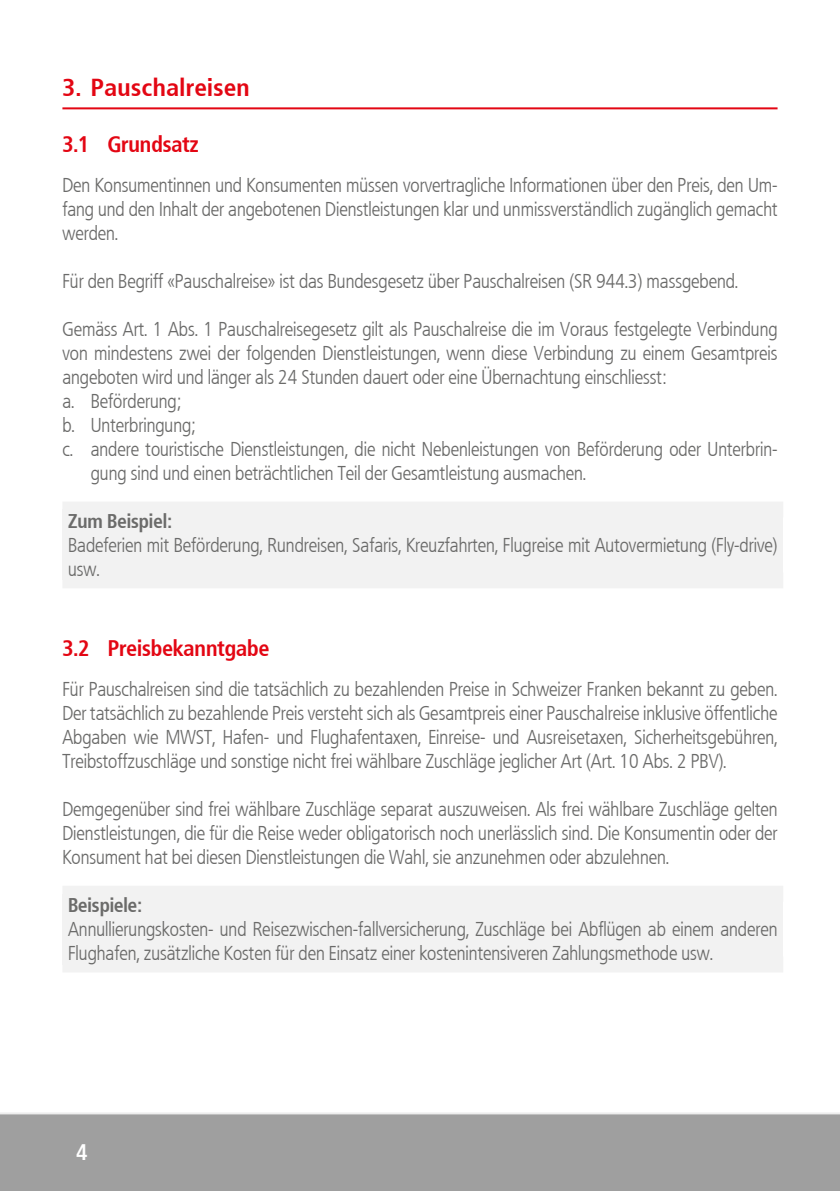
<style>
.page{position:relative;width:840px;height:1191px;background:#fff}
.page>*{position:absolute;margin:0;border:0;box-sizing:border-box;transform-origin:0 0}
.t1{font:700 24px "Frutiger Condensed BQ";letter-spacing:.02em;color:#e30613;scale:1.05 1}
.t2{font:700 22px "Frutiger Condensed BQ";color:#e30613}
.t3{font:700 22px "Frutiger Condensed BQ";color:#fff}
.t4{font:300 20px/24px "Frutiger Condensed BQ";color:#6b6b6a;text-align:justify}
.t5{font:700 19.4px "Frutiger Condensed BQ";color:#6b6b6a}
</style>
<div class="page">
<div style="left:0;top:1113px;width:839px;height:78px;background:#9f9f9f"></div>
<hr style="left:0;top:1112px;width:839px;height:2px;background:#ededed">
<hr style="left:62px;top:107px;width:715px;height:2px;background:#e30613">
<div style="left:62px;top:509px;width:720px;height:71px;background:#f2f2f2"></div>
<div style="left:62px;top:572px;width:720px;height:16px;background:#f2f2f2"></div>
<div style="left:62px;top:501px;width:720px;height:16px;background:#f2f2f2"></div>
<div style="left:62px;top:893px;width:720px;height:71px;background:#f2f2f2"></div>
<div style="left:62px;top:956px;width:720px;height:16px;background:#f2f2f2"></div>
<div style="left:62px;top:885px;width:720px;height:16px;background:#f2f2f2"></div>
<p class="t1" style="left:62px;top:73px;width:180px">3. Pauschalreisen</p>
<p class="t2" style="left:62px;top:130px;width:138px">3.1 Grundsatz</p>
<p class="t4" style="left:62px;top:173px;width:716px">Den Konsumentinnen und Konsumenten müssen vorvertragliche Informationen über den Preis, den Um&shy;fang und den Inhalt der angebotenen Dienstleistungen klar und unmissverständlich zugänglich gemacht werden.</p>
<p class="t4" style="left:62px;top:269px;width:677px">Für den Begriff «Pauschalreise» ist das Bundesgesetz über Pauschalreisen (SR 944.3) massgebend.</p>
<p class="t4" style="left:62px;top:317px;width:716px">Gemäss Art. 1 Abs. 1 Pauschalreisegesetz gilt als Pauschalreise die im Voraus festgelegte Verbindung</p>
<p class="t4" style="left:62px;top:341px;width:716px">von mindestens zwei der folgenden Dienstleistungen, wenn diese Verbindung zu einem Gesamtpreis</p>
<p class="t4" style="left:62px;top:365px;width:605px">angeboten wird und länger als 24 Stunden dauert oder eine Übernachtung einschliesst:</p>
<p class="t4" style="left:62px;top:389px;width:120px">a. Beförderung;</p>
<p class="t4" style="left:62px;top:413px;width:134px">b. Unterbringung;</p>
<p class="t4" style="left:62px;top:437px;width:716px">c. andere touristische Dienstleistungen, die nicht Nebenleistungen von Beförderung oder Unterbrin-</p>
<p class="t4" style="left:91px;top:461px;width:496px">gung sind und einen beträchtlichen Teil der Gesamtleistung ausmachen.</p>
<p class="t5" style="left:68px;top:509px;width:105px">Zum Beispiel:</p>
<p class="t4" style="left:68px;top:533px;width:710px">Badeferien mit Beförderung, Rundreisen, Safaris, Kreuzfahrten, Flugreise mit Autovermietung (Fly-drive) usw.</p>
<p class="t2" style="left:62px;top:634px;width:208px">3.2 Preisbekanntgabe</p>
<p class="t4" style="left:62px;top:677px;width:716px">Für Pauschalreisen sind die tatsächlich zu bezahlenden Preise in Schweizer Franken bekannt zu geben.<br>Der tatsächlich zu bezahlende Preis versteht sich als Gesamtpreis einer Pauschalreise inklusive öffentliche Abgaben wie MWST, Hafen- und Flughafentaxen, Einreise- und Ausreisetaxen, Sicherheitsgebühren, Treibstoffzuschläge und sonstige nicht frei wählbare Zuschläge jeglicher Art (Art. 10 Abs. 2 PBV).</p>
<p class="t4" style="left:62px;top:797px;width:716px">Demgegenüber sind frei wählbare Zuschläge separat auszuweisen. Als frei wählbare Zuschläge gelten Dienstleistungen, die für die Reise weder obligatorisch noch unerlässlich sind. Die Konsumentin oder der Konsument hat bei diesen Dienstleistungen die Wahl, sie anzunehmen oder abzulehnen.</p>
<p class="t5" style="left:68px;top:893px;width:75px">Beispiele:</p>
<p class="t4" style="left:68px;top:917px;width:710px">Annullierungskosten- und Reisezwischen-fallversicherung, Zuschläge bei Abflügen ab einem anderen<br>Flughafen, zusätzliche Kosten für den Einsatz einer kostenintensiveren Zahlungsmethode usw.</p>
<p class="t3" style="left:76px;top:1138px;width:13px">4</p>
</div>
